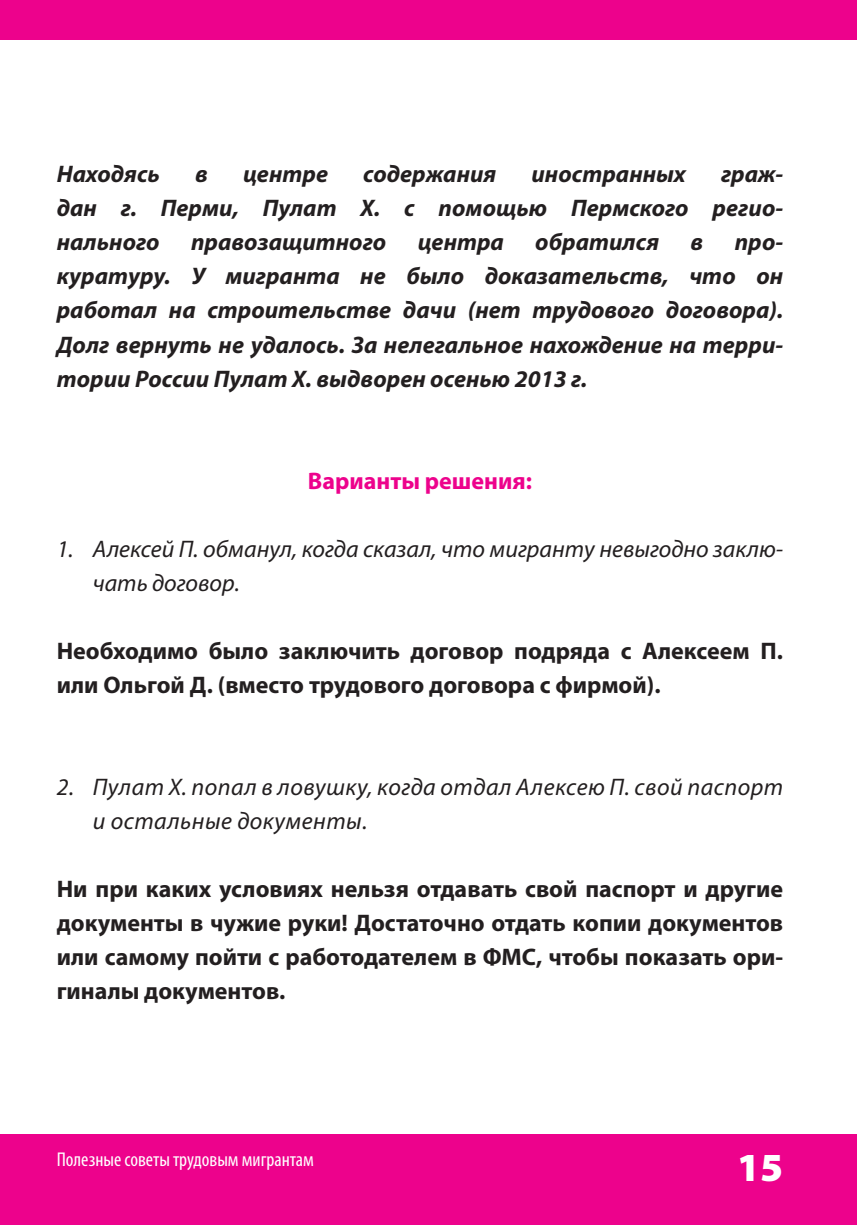
<style>
.page{position:relative;width:857px;height:1225px;background:#fff}
.page>*{position:absolute;margin:0;border:0;box-sizing:border-box;transform-origin:0 0}
.t1{font:900 40px "Myriad Pro";color:#fff}
.t2{font:italic 700 24px/34px "Myriad Pro";color:#231f20;text-align:justify}
.t3{font:700 24px/34px "Myriad Pro";color:#231f20}
.t4{font:italic 24px/34px "Myriad Pro";letter-spacing:.015em;color:#231f20}
.t5{font:700 24px "Myriad Pro";color:#ed028c}
.t6{font:condensed 20px "Myriad Pro";color:#fff}
</style>
<div class="page">
<div style="left:0;top:1134px;width:856px;height:91px;background:#ed028c"></div>
<div style="left:0;top:0;width:856px;height:40px;background:#ed028c"></div>
<p class="t2" style="left:57px;top:156px;width:105px">Находясь</p>
<p class="t2" style="left:195px;top:156px;width:14px">в</p>
<p class="t2" style="left:243px;top:156px;width:86px">центре</p>
<p class="t2" style="left:363px;top:156px;width:134px">содержания</p>
<p class="t2" style="left:531px;top:156px;width:156px">иностранных</p>
<p class="t2" style="left:57px;top:156px;width:727px;text-indent:664px">граж&shy;дан г. Перми, Пулат Х. с помощью Пермского регио&shy;нального</p>
<p class="t2" style="left:191px;top:225px;width:197px">правозащитного</p>
<p class="t2" style="left:417px;top:225px;width:88px">центра</p>
<p class="t2" style="left:535px;top:225px;width:125px">обратился</p>
<p class="t2" style="left:690px;top:225px;width:14px">в</p>
<p class="t2" style="left:57px;top:225px;width:727px;text-indent:677px">про&shy;куратуру. У мигранта не было доказательств, что он работал на строительстве дачи (нет трудового договора).<br>Долг вернуть не удалось. За нелегальное нахождение на терри&shy;тории России Пулат Х. выдворен осенью 2013 г.</p>
<p class="t5" style="left:308px;top:465px;width:225px">Варианты решения:</p>
<p class="t4" style="left:93px;top:531px;width:691px;text-indent:-36px">1. Алексей П. обманул, когда сказал, что мигранту невыгодно заклю&shy;чать договор.</p>
<p class="t3" style="left:57px;top:633px;width:727px">Необходимо было заключить договор подряда с Алексеем П. или Ольгой Д. (вместо трудового договора с фирмой).</p>
<p class="t4" style="left:93px;top:769px;width:691px;text-indent:-36px">2. Пулат Х. попал в ловушку, когда отдал Алексею П. свой паспорт и остальные документы.</p>
<p class="t3" style="left:57px;top:871px;width:727px;text-align:justify">Ни при каких условиях нельзя отдавать свой паспорт и другие документы в чужие руки! Достаточно отдать копии документов или самому пойти с работодателем в ФМС, чтобы показать ори&shy;гиналы документов.</p>
<p class="t6" style="left:57px;top:1147px;width:258px">Полезные советы трудовым мигрантам</p>
<h1 class="t1" style="left:737px;top:1145px;width:47px">15</h1>
</div>
